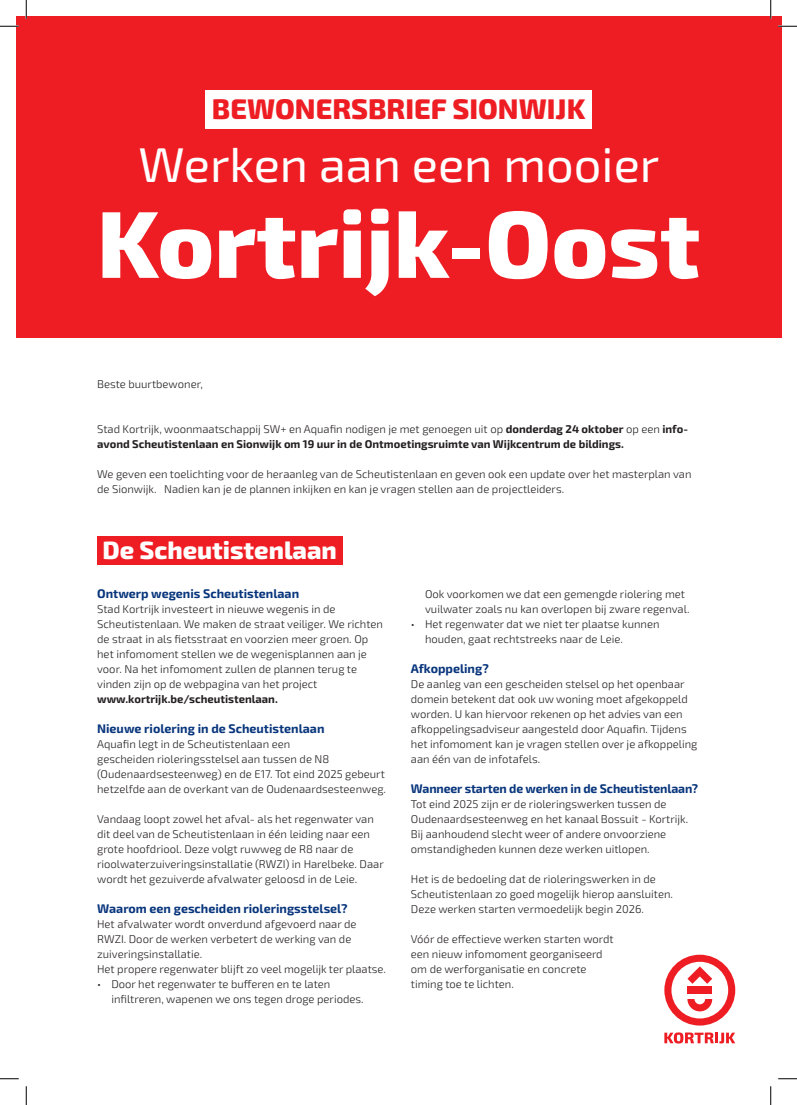
<style>
.page{position:relative;width:797px;height:1105px;background:#fff}
.page>*{position:absolute;margin:0;border:0;box-sizing:border-box;transform-origin:0 0}
.t1{font:800 95px "Exo 2";color:#fff}
.t2{font:48.75px "Exo 2";color:#fff}
.t3{font:800 28.38px "Exo 2";color:#ee1d23}
.t4{font:800 25px "Exo 2";color:#fff}
.t5{font:700 12.5px "Exo 2";color:#08357c}
.t6{font:300 11.25px/15px "Exo 2";color:#231f20}
.t7{font:700 11.25px/15px "Exo 2";color:#231f20}
.s1{font-weight:300}
</style>
<div class="page">
<div style="left:16px;top:16px;width:765px;height:322px;background:#ee1d23"></div>
<div style="left:205px;top:91px;width:386px;height:38px;background:#fff"></div>
<div style="left:97px;top:537px;width:245px;height:28px;background:#ee1d23"></div>
<svg style="left:0;top:25px;width:19px;height:2px"></svg>
<svg style="left:778px;top:25px;width:19px;height:2px"></svg>
<svg style="left:0;top:1078px;width:19px;height:1px"></svg>
<svg style="left:25px;top:0;width:2px;height:19px"></svg>
<svg style="left:25px;top:1086px;width:2px;height:19px"></svg>
<svg style="left:770px;top:0;width:1px;height:19px"></svg>
<svg style="left:664px;top:954px;width:133px;height:151px"></svg>
<h3 class="t3" style="left:212px;top:87px;width:375px">BEWONERSBRIEF SIONWIJK</h3>
<h2 class="t2" style="left:138px;top:131px;width:522px">Werken aan een mooier</h2>
<h1 class="t1" style="left:97px;top:170px;width:605px">Kortrijk-Oost</h1>
<p class="t6" style="left:97px;top:376px;width:107px">Beste buurtbewoner,</p>
<p class="t7" style="left:97px;top:421px;width:592px"><span class="s1">Stad Kortrijk, woonmaatschappij SW+ en Aquafin nodigen je met genoegen uit op</span> donderdag 24 oktober <span class="s1">op een</span> info&shy;avond Scheutistenlaan en Sionwijk om 19 uur in de Ontmoetingsruimte van Wijkcentrum de bildings.</p>
<p class="t6" style="left:97px;top:466px;width:596px">We geven een toelichting voor de heraanleg van de Scheutistenlaan en geven ook een update over het masterplan van de Sionwijk. Nadien kan je de plannen inkijken en kan je vragen stellen aan de projectleiders.</p>
<h3 class="t4" style="left:102px;top:531px;width:236px">De Scheutistenlaan</h3>
<p class="t5" style="left:97px;top:584px;width:203px">Ontwerp wegenis Scheutistenlaan</p>
<p class="t6" style="left:97px;top:601px;width:287px">Stad Kortrijk investeert in nieuwe wegenis in de Scheutistenlaan. We maken de straat veiliger. We richten de straat in als fietsstraat en voorzien meer groen. Op het infomoment stellen we de wegenisplannen aan je voor. Na het infomoment zullen de plannen terug te vinden zijn op de webpagina van het project</p>
<p class="t7" style="left:97px;top:691px;width:182px">www.kortrijk.be/scheutistenlaan.</p>
<p class="t5" style="left:97px;top:719px;width:229px">Nieuwe riolering in de Scheutistenlaan</p>
<p class="t6" style="left:97px;top:736px;width:290px">Aquafin legt in de Scheutistenlaan een<br>gescheiden rioleringsstelsel aan tussen de N8 (Oudenaardsesteenweg) en de E17. Tot eind 2025 gebeurt hetzelfde aan de overkant van de Oudenaardsesteenweg.</p>
<p class="t6" style="left:97px;top:811px;width:288px">Vandaag loopt zowel het afval- als het regenwater van dit deel van de Scheutistenlaan in één leiding naar een grote hoofdriool. Deze volgt ruwweg de R8 naar de rioolwaterzuiveringsinstallatie (RWZI) in Harelbeke. Daar wordt het gezuiverde afvalwater geloosd in de Leie.</p>
<p class="t5" style="left:97px;top:899px;width:252px">Waarom een gescheiden rioleringsstelsel?</p>
<p class="t6" style="left:97px;top:916px;width:290px">Het afvalwater wordt onverdund afgevoerd naar de RWZI. Door de werken verbetert de werking van de zuiveringsinstallatie.<br>Het propere regenwater blijft zo veel mogelijk ter plaatse.</p>
<p class="t6" style="left:111px;top:976px;width:254px;text-indent:-14px">• Door het regenwater te bufferen en te laten infiltreren, wapenen we ons tegen droge periodes.</p>
<p class="t6" style="left:425px;top:586px;width:266px">Ook voorkomen we dat een gemengde riolering met vuilwater zoals nu kan overlopen bij zware regenval.</p>
<p class="t6" style="left:425px;top:616px;width:236px;text-indent:-14px">• Het regenwater dat we niet ter plaatse kunnen houden, gaat rechtstreeks naar de Leie.</p>
<p class="t5" style="left:411px;top:659px;width:79px">Afkoppeling?</p>
<p class="t6" style="left:411px;top:676px;width:288px">De aanleg van een gescheiden stelsel op het openbaar domein betekent dat ook uw woning moet afgekoppeld worden. U kan hiervoor rekenen op het advies van een afkoppelingsadviseur aangesteld door Aquafin. Tijdens het infomoment kan je vragen stellen over je afkoppeling aan één van de infotafels.</p>
<p class="t5" style="left:411px;top:779px;width:289px">Wanneer starten de werken in de Scheutistenlaan?</p>
<p class="t6" style="left:411px;top:796px;width:279px">Tot eind 2025 zijn er de rioleringswerken tussen de Oudenaardsesteenweg en het kanaal Bossuit - Kortrijk.<br>Bij aanhoudend slecht weer of andere onvoorziene omstandigheden kunnen deze werken uitlopen.</p>
<p class="t6" style="left:411px;top:871px;width:263px">Het is de bedoeling dat de rioleringswerken in de<br>Scheutistenlaan zo goed mogelijk hierop aansluiten.<br>Deze werken starten vermoedelijk begin 2026.</p>
<p class="t6" style="left:411px;top:931px;width:204px">Vóór de effectieve werken starten wordt een nieuw infomoment georganiseerd om de werforganisatie en concrete timing toe te lichten.</p>
</div>
